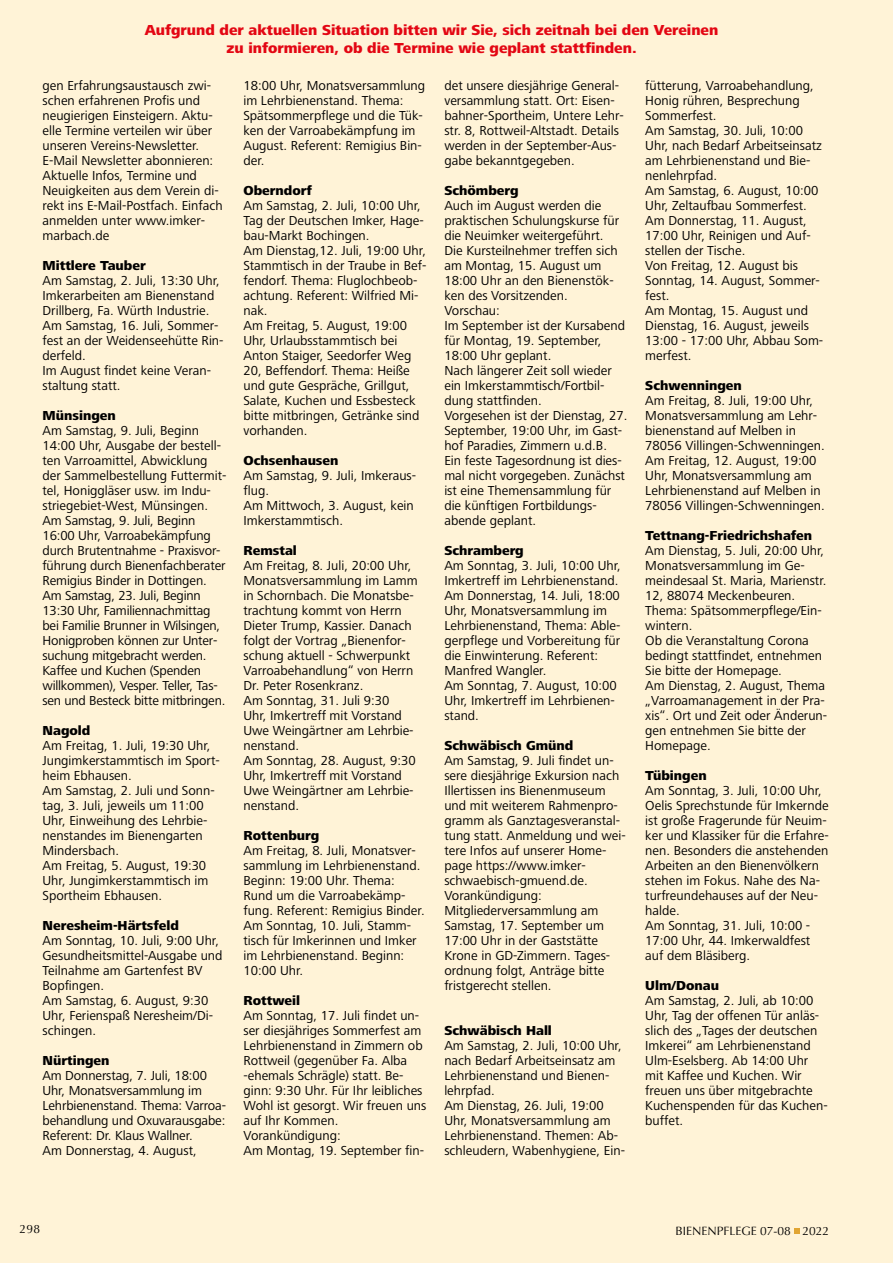
<style>
.page{position:relative;width:893px;height:1263px;background:#fff3d7}
.page>*{position:absolute;margin:0;border:0;box-sizing:border-box;transform-origin:0 0}
.t1{font:800 15px/18px "Frutiger Next LT";color:#e30613;text-align:center}
.t2{font:13.5px/15px "Frutiger Next LT";color:#000}
.t3{font:800 13.5px "Frutiger Next LT";color:#000}
.t4{font:12px "Optima";color:#000}
</style>
<div class="page">
<svg style="left:794px;top:1229px;width:5px;height:5px"></svg>
<p class="t1" style="left:145px;top:21px;width:575px">Aufgrund der aktuellen Situation bitten wir Sie, sich zeitnah bei den Vereinen zu informieren, ob die Termine wie geplant stattfinden.</p>
<p class="t2" style="left:43px;top:78px;width:182px">gen Erfahrungsaustausch zwi&shy;schen erfahrenen Profis und neugierigen Einsteigern. Aktu&shy;elle Termine verteilen wir über unseren Vereins-Newsletter.<br>E-Mail Newsletter abonnieren:<br>Aktuelle Infos, Termine und<br>Neuigkeiten aus dem Verein di&shy;rekt ins E-Mail-Postfach. Einfach anmelden unter www.imker&shy;marbach.de</p>
<p class="t3" style="left:43px;top:258px;width:105px">Mittlere Tauber</p>
<p class="t2" style="left:43px;top:273px;width:183px">Am Samstag, 2. Juli, 13:30 Uhr,<br>Imkerarbeiten am Bienenstand<br>Drillberg, Fa. Würth Industrie.<br>Am Samstag, 16. Juli, Sommer&shy;fest an der Weidenseehütte Rin&shy;derfeld.<br>Im August findet keine Veran&shy;staltung statt.</p>
<p class="t3" style="left:43px;top:408px;width:75px">Münsingen</p>
<p class="t2" style="left:43px;top:423px;width:185px">Am Samstag, 9. Juli, Beginn<br>14:00 Uhr, Ausgabe der bestell&shy;ten Varroamittel, Abwicklung der Sammelbestellung Futtermit&shy;tel, Honiggläser usw. im Indu&shy;striegebiet-West, Münsingen.<br>Am Samstag, 9. Juli, Beginn<br>16:00 Uhr, Varroabekämpfung durch Brutentnahme - Praxisvor&shy;führung durch Bienenfachberater<br>Remigius Binder in Dottingen.<br>Am Samstag, 23. Juli, Beginn<br>13:30 Uhr, Familiennachmittag bei Familie Brunner in Wilsingen,<br>Honigproben können zur Unter&shy;suchung mitgebracht werden.<br>Kaffee und Kuchen (Spenden willkommen), Vesper. Teller, Tas&shy;sen und Besteck bitte mitbringen.</p>
<p class="t3" style="left:43px;top:723px;width:49px">Nagold</p>
<p class="t2" style="left:43px;top:738px;width:179px">Am Freitag, 1. Juli, 19:30 Uhr,<br>Jungimkerstammtisch im Sport&shy;heim Ebhausen.<br>Am Samstag, 2. Juli und Sonn&shy;tag, 3. Juli, jeweils um 11:00<br>Uhr, Einweihung des Lehrbie&shy;nenstandes im Bienengarten<br>Mindersbach.<br>Am Freitag, 5. August, 19:30<br>Uhr, Jungimkerstammtisch im<br>Sportheim Ebhausen.</p>
<p class="t3" style="left:43px;top:918px;width:138px">Neresheim-Härtsfeld</p>
<p class="t2" style="left:43px;top:933px;width:182px">Am Sonntag, 10. Juli, 9:00 Uhr,<br>Gesundheitsmittel-Ausgabe und<br>Teilnahme am Gartenfest BV<br>Bopfingen.<br>Am Samstag, 6. August, 9:30<br>Uhr, Ferienspaß Neresheim/Di&shy;schingen.</p>
<p class="t3" style="left:43px;top:1053px;width:69px">Nürtingen</p>
<p class="t2" style="left:43px;top:1068px;width:185px">Am Donnerstag, 7. Juli, 18:00<br>Uhr, Monatsversammlung im<br>Lehrbienenstand. Thema: Varroa&shy;behandlung und Oxuvarausgabe:<br>Referent: Dr. Klaus Wallner.<br>Am Donnerstag, 4. August,</p>
<p class="t2" style="left:645px;top:78px;width:179px">fütterung, Varroabehandlung,<br>Honig rühren, Besprechung<br>Sommerfest.<br>Am Samstag, 30. Juli, 10:00<br>Uhr, nach Bedarf Arbeitseinsatz am Lehrbienenstand und Bie&shy;nenlehrpfad.<br>Am Samstag, 6. August, 10:00<br>Uhr, Zeltaufbau Sommerfest.<br>Am Donnerstag, 11. August,<br>17:00 Uhr, Reinigen und Auf&shy;stellen der Tische.<br>Von Freitag, 12. August bis<br>Sonntag, 14. August, Sommer&shy;fest.<br>Am Montag, 15. August und<br>Dienstag, 16. August, jeweils<br>13:00 - 17:00 Uhr, Abbau Som&shy;merfest.</p>
<p class="t3" style="left:645px;top:378px;width:98px">Schwenningen</p>
<p class="t2" style="left:645px;top:393px;width:181px">Am Freitag, 8. Juli, 19:00 Uhr,<br>Monatsversammlung am Lehr&shy;bienenstand auf Melben in<br>78056 Villingen-Schwenningen.<br>Am Freitag, 12. August, 19:00<br>Uhr, Monatsversammlung am<br>Lehrbienenstand auf Melben in<br>78056 Villingen-Schwenningen.</p>
<p class="t3" style="left:645px;top:528px;width:169px">Tettnang-Friedrichshafen</p>
<p class="t2" style="left:645px;top:543px;width:183px">Am Dienstag, 5. Juli, 20:00 Uhr,<br>Monatsversammlung im Ge&shy;meindesaal St. Maria, Marienstr.<br>12, 88074 Meckenbeuren.<br>Thema: Spätsommerpflege/Ein&shy;wintern.<br>Ob die Veranstaltung Corona bedingt stattfindet, entnehmen<br>Sie bitte der Homepage.<br>Am Dienstag, 2. August, Thema „Varroamanagement in der Pra&shy;xis“. Ort und Zeit oder Änderun&shy;gen entnehmen Sie bitte der<br>Homepage.</p>
<p class="t3" style="left:645px;top:767px;width:63px">Tübingen</p>
<p class="t2" style="left:645px;top:783px;width:185px">Am Sonntag, 3. Juli, 10:00 Uhr,<br>Oelis Sprechstunde für Imkernde ist große Fragerunde für Neuim&shy;ker und Klassiker für die Erfahre&shy;nen. Besonders die anstehenden<br>Arbeiten an den Bienenvölkern stehen im Fokus. Nahe des Na&shy;turfreundehauses auf der Neu&shy;halde.<br>Am Sonntag, 31. Juli, 10:00 -<br>17:00 Uhr, 44. Imkerwaldfest auf dem Bläsiberg.</p>
<p class="t3" style="left:645px;top:977px;width:75px">Ulm/Donau</p>
<p class="t2" style="left:645px;top:993px;width:184px">Am Samstag, 2. Juli, ab 10:00<br>Uhr, Tag der offenen Tür anläs&shy;slich des „Tages der deutschen<br>Imkerei“ am Lehrbienenstand<br>Ulm-Eselsberg. Ab 14:00 Uhr mit Kaffee und Kuchen. Wir freuen uns über mitgebrachte<br>Kuchenspenden für das Kuchen&shy;buffet.</p>
<p class="t2" style="left:444px;top:78px;width:181px">det unsere diesjährige General&shy;versammlung statt. Ort: Eisen&shy;bahner-Sportheim, Untere Lehr&shy;str. 8, Rottweil-Altstadt. Details werden in der September-Aus&shy;gabe bekanntgegeben.</p>
<p class="t3" style="left:444px;top:183px;width:76px">Schömberg</p>
<p class="t2" style="left:444px;top:198px;width:185px">Auch im August werden die praktischen Schulungskurse für die Neuimker weitergeführt.<br>Die Kursteilnehmer treffen sich am Montag, 15. August um<br>18:00 Uhr an den Bienenstöc&shy;ken des Vorsitzenden.<br>Vorschau:<br>Im September ist der Kursabend für Montag, 19. September,<br>18:00 Uhr geplant.<br>Nach längerer Zeit soll wieder ein Imkerstammtisch/Fortbil&shy;dung stattfinden.<br>Vorgesehen ist der Dienstag, 27.<br>September, 19:00 Uhr, im Gast&shy;hof Paradies, Zimmern u.d.B.<br>Ein feste Tagesordnung ist dies&shy;mal nicht vorgegeben. Zunächst ist eine Themensammlung für die künftigen Fortbildungs&shy;abende geplant.</p>
<p class="t3" style="left:444px;top:543px;width:81px">Schramberg</p>
<p class="t2" style="left:444px;top:558px;width:178px">Am Sonntag, 3. Juli, 10:00 Uhr,<br>Imkertreff im Lehrbienenstand.<br>Am Donnerstag, 14. Juli, 18:00<br>Uhr, Monatsversammlung im<br>Lehrbienenstand, Thema: Able&shy;gerpflege und Vorbereitung für die Einwinterung. Referent:<br>Manfred Wangler.<br>Am Sonntag, 7. August, 10:00<br>Uhr, Imkertreff im Lehrbienen&shy;stand.</p>
<p class="t3" style="left:444px;top:738px;width:130px">Schwäbisch Gmünd</p>
<p class="t2" style="left:444px;top:753px;width:183px">Am Samstag, 9. Juli findet un&shy;sere diesjährige Exkursion nach<br>Illertissen ins Bienenmuseum und mit weiterem Rahmenpro&shy;gramm als Ganztagesveranstal&shy;tung statt. Anmeldung und wei&shy;tere Infos auf unserer Home&shy;page https://www.imker&shy;schwaebisch-gmuend.de.<br>Vorankündigung:<br>Mitgliederversammlung am<br>Samstag, 17. September um<br>17:00 Uhr in der Gaststätte<br>Krone in GD-Zimmern. Tages&shy;ordnung folgt, Anträge bitte fristgerecht stellen.</p>
<p class="t3" style="left:444px;top:1023px;width:109px">Schwäbisch Hall</p>
<p class="t2" style="left:444px;top:1038px;width:182px">Am Samstag, 2. Juli, 10:00 Uhr, nach Bedarf Arbeitseinsatz am<br>Lehrbienenstand und Bienen&shy;lehrpfad.<br>Am Dienstag, 26. Juli, 19:00<br>Uhr, Monatsversammlung am<br>Lehrbienenstand. Themen: Ab&shy;schleudern, Wabenhygiene, Ein-</p>
<p class="t2" style="left:243px;top:78px;width:183px">18:00 Uhr, Monatsversammlung im Lehrbienenstand. Thema:<br>Spätsommerpflege und die Tüc&shy;ken der Varroabekämpfung im<br>August. Referent: Remigius Bin&shy;der.</p>
<p class="t3" style="left:243px;top:183px;width:70px">Oberndorf</p>
<p class="t2" style="left:243px;top:198px;width:184px">Am Samstag, 2. Juli, 10:00 Uhr,<br>Tag der Deutschen Imker, Hage&shy;bau-Markt Bochingen.<br>Am Dienstag,12. Juli, 19:00 Uhr,<br>Stammtisch in der Traube in Bef&shy;fendorf. Thema: Fluglochbeob&shy;achtung. Referent: Wilfried Mi&shy;nak.<br>Am Freitag, 5. August, 19:00<br>Uhr, Urlaubsstammtisch bei<br>Anton Staiger, Seedorfer Weg<br>20, Beffendorf. Thema: Heiße und gute Gespräche, Grillgut,<br>Salate, Kuchen und Essbesteck bitte mitbringen, Getränke sind vorhanden.</p>
<p class="t3" style="left:243px;top:453px;width:97px">Ochsenhausen</p>
<p class="t2" style="left:243px;top:468px;width:174px">Am Samstag, 9. Juli, Imkeraus&shy;flug.<br>Am Mittwoch, 3. August, kein<br>Imkerstammtisch.</p>
<p class="t3" style="left:243px;top:543px;width:55px">Remstal</p>
<p class="t2" style="left:243px;top:558px;width:176px">Am Freitag, 8. Juli, 20:00 Uhr,<br>Monatsversammlung im Lamm in Schornbach. Die Monatsbe&shy;trachtung kommt von Herrn<br>Dieter Trump, Kassier. Danach folgt der Vortrag „Bienenfor&shy;schung aktuell - Schwerpunkt<br>Varroabehandlung“ von Herrn<br>Dr. Peter Rosenkranz.<br>Am Sonntag, 31. Juli 9:30<br>Uhr, Imkertreff mit Vorstand<br>Uwe Weingärtner am Lehrbie&shy;nenstand.<br>Am Sonntag, 28. August, 9:30<br>Uhr, Imkertreff mit Vorstand<br>Uwe Weingärtner am Lehrbie&shy;nenstand.</p>
<p class="t3" style="left:243px;top:828px;width:77px">Rottenburg</p>
<p class="t2" style="left:243px;top:843px;width:183px">Am Freitag, 8. Juli, Monatsver&shy;sammlung im Lehrbienenstand.<br>Beginn: 19:00 Uhr. Thema:<br>Rund um die Varroabekämp&shy;fung. Referent: Remigius Binder.<br>Am Sonntag, 10. Juli, Stamm&shy;tisch für Imkerinnen und Imker im Lehrbienenstand. Beginn:<br>10:00 Uhr.</p>
<p class="t3" style="left:243px;top:993px;width:58px">Rottweil</p>
<p class="t2" style="left:243px;top:1008px;width:185px">Am Sonntag, 17. Juli findet un&shy;ser diesjähriges Sommerfest am<br>Lehrbienenstand in Zimmern ob<br>Rottweil (gegenüber Fa. Alba -ehemals Schrägle) statt. Be&shy;ginn: 9:30 Uhr. Für Ihr leibliches<br>Wohl ist gesorgt. Wir freuen uns auf Ihr Kommen.<br>Vorankündigung:<br>Am Montag, 19. September fin-</p>
<p class="t4" style="left:19px;top:1222px;width:22px">298</p>
<p class="t4" style="left:675px;top:1224px;width:155px">BIENENPFLEGE 07-08 2022</p>
</div>
